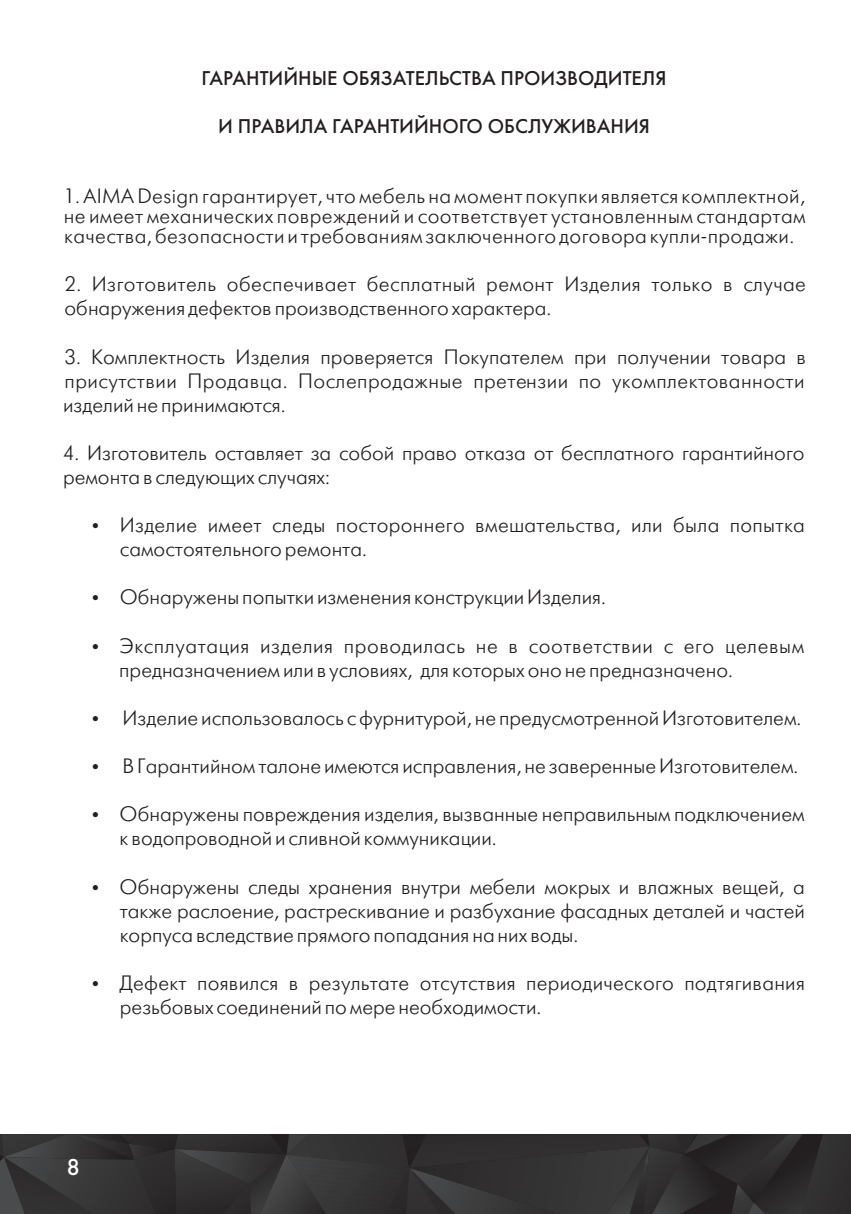
<style>
.page{position:relative;width:851px;height:1214px;background:#fff}
.page>*{position:absolute;margin:0;border:0;box-sizing:border-box;transform-origin:0 0}
.t1{font:24px "Futura Medium C";color:#fff}
.t2{font:20.8px/24px "Futura Futuris Light C";color:#231f20}
.t3{font:20.8px/24px "Futura Futuris Light C";letter-spacing:.03em;color:#231f20}
.t4{font:20.8px/24px "Futura Futuris Light C";letter-spacing:.02em;color:#231f20}
.t5{font:20.8px "Futura Medium C";color:#231f20}
</style>
<div class="page">
<svg style="left:0;top:1134px;width:851px;height:80px;background:#323132"></svg>
<p class="t5" style="left:201px;top:66px;width:466px">ГАРАНТИЙНЫЕ ОБЯЗАТЕЛЬСТВА ПРОИЗВОДИТЕЛЯ</p>
<p class="t5" style="left:218px;top:115px;width:433px">И ПРАВИЛА ГАРАНТИЙНОГО ОБСЛУЖИВАНИЯ</p>
<p class="t2" style="left:63px;top:186px;width:743px;line-height:20.2px;text-align:justify">1. AIMA Design гарантирует, что мебель на момент покупки является комплектной, не имеет механических повреждений и соответствует установленным стандартам качества, безопасности и требованиям заключенного договора купли-продажи.</p>
<p class="t4" style="left:64px;top:273px;width:742px">2. Изготовитель обеспечивает бесплатный ремонт Изделия только в случае обнаружения дефектов производственного характера.</p>
<p class="t2" style="left:63px;top:345px;width:744px;text-align:justify">3. Комплектность Изделия проверяется Покупателем при получении товара в присутствии Продавца. Послепродажные претензии по укомплектованности изделий не принимаются.</p>
<p class="t2" style="left:63px;top:441px;width:742px">4. Изготовитель оставляет за собой право отказа от бесплатного гарантийного ремонта в следующих случаях:</p>
<p class="t2" style="left:120px;top:513px;width:686px">Изделие имеет следы постороннего вмешательства, или была попытка самостоятельного ремонта.</p>
<p class="t2" style="left:120px;top:585px;width:488px">Обнаружены попытки изменения конструкции Изделия.</p>
<p class="t3" style="left:119px;top:634px;width:686px">Эксплуатация изделия проводилась не в соответствии с его целевым предназначением или в условиях, для которых оно не предназначено.</p>
<p class="t2" style="left:122px;top:706px;width:680px">Изделие использовалось с фурнитурой, не предусмотренной Изготовителем.</p>
<p class="t2" style="left:122px;top:754px;width:677px">В Гарантийном талоне имеются исправления, не заверенные Изготовителем.</p>
<p class="t2" style="left:120px;top:802px;width:686px">Обнаружены повреждения изделия, вызванные неправильным подключением к водопроводной и сливной коммуникации.</p>
<p class="t2" style="left:120px;top:874px;width:686px;text-align:justify">Обнаружены следы хранения внутри мебели мокрых и влажных вещей, а также раслоение, растрескивание и разбухание фасадных деталей и частей корпуса вследствие прямого попадания на них воды.</p>
<p class="t2" style="left:120px;top:971px;width:686px">Дефект появился в результате отсутствия периодического подтягивания резьбовых соединений по мере необходимости.</p>
<p class="t1" style="left:66px;top:1153px;width:15px">8</p>
</div>
